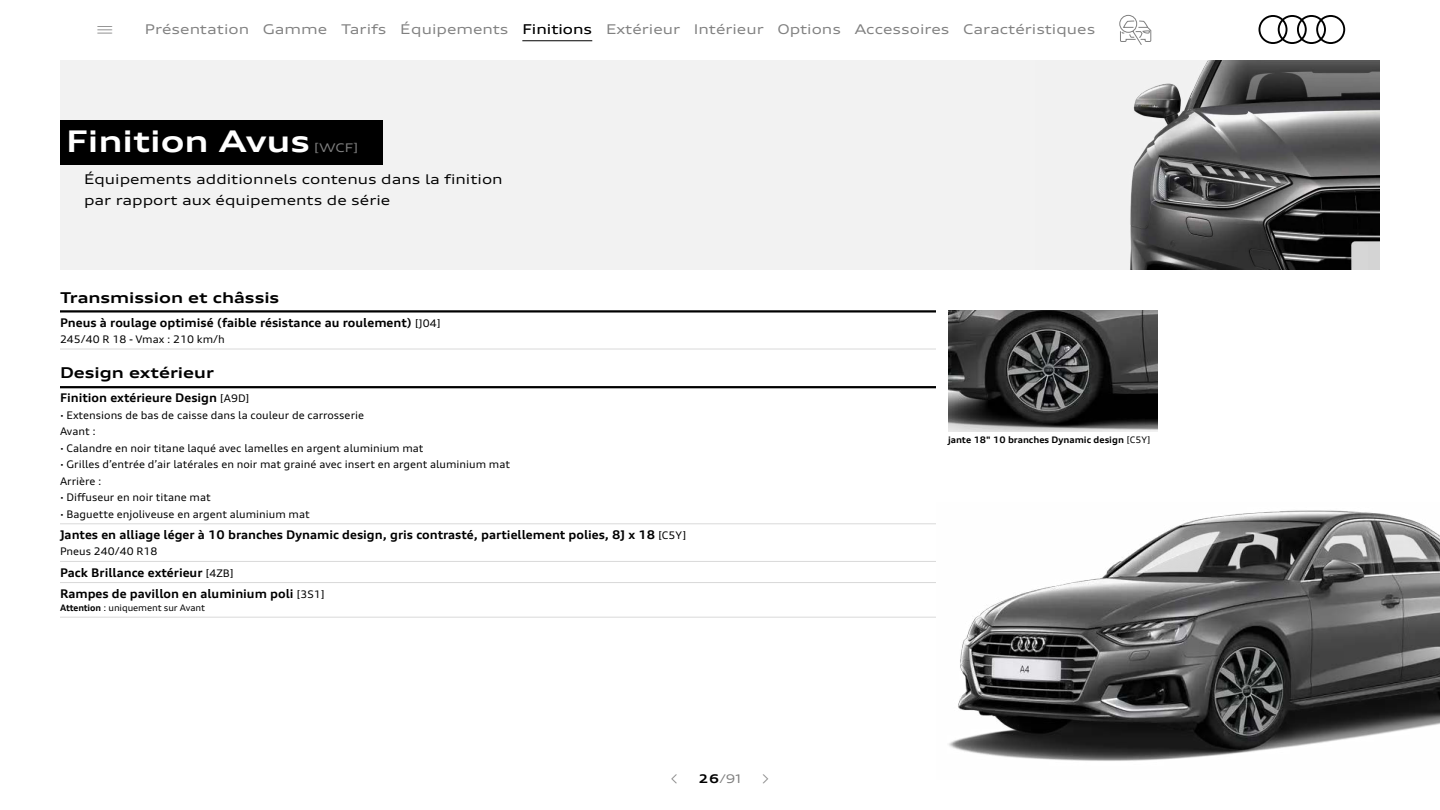
<style>
.page{position:relative;width:1440px;height:810px;background:#fff}
.page>*{position:absolute;margin:0;border:0;box-sizing:border-box;transform-origin:0 0}
.t1{font:700 expanded 30px "Audi Type";color:#fff}
.t2{font:700 expanded 15px "Audi Type";color:#000}
.t3{font:13.5px "Audi Type Var";color:#808080}
.t4{font:expanded 13.5px/21px "Audi Type";color:#000}
.Equipment_detail_note{font:700 expanded 12px "Audi Type";color:#000}
.t5{font:expanded 12px "Audi Type";color:#808080}
.Equipment_detail_note-2{font:expanded 10.5px "Audi Type";color:#000}
.t6{font:700 expanded 9px "Audi Type";color:#000}
.Equipment_detail_note-3{font:expanded 9px "Audi Type";letter-spacing:-.01em;color:#000}
.s1{font-weight:400;font-size:10.5px}
.s2{font-weight:700;font-stretch:normal}
.s3{font-weight:700;color:#000}
.s4{font-weight:400}
</style>
<div class="page">
<div style="left:60px;top:60px;width:1320px;height:210px;background:#f2f2f2"></div>
<hr style="left:60px;top:349px;width:876px;height:1px;background:#d9d9d9">
<hr style="left:60px;top:523px;width:876px;height:1px;background:#d9d9d9">
<hr style="left:60px;top:561px;width:876px;height:1px;background:#d9d9d9">
<hr style="left:60px;top:582px;width:876px;height:1px;background:#d9d9d9">
<hr style="left:60px;top:617px;width:876px;height:1px;background:#d9d9d9">
<hr style="left:60px;top:310px;width:876px;height:3px;background:#000">
<hr style="left:60px;top:386px;width:876px;height:2px;background:#000">
<div style="left:60px;top:120px;width:323px;height:45px;background:#000"></div>
<img style="left:1130px;top:60px;width:250px;height:210px">
<img style="left:948px;top:510px;width:492px;height:251px">
<img style="left:948px;top:310px;width:210px;height:122px">
<svg style="left:1259px;top:15px;width:86px;height:29px"></svg>
<svg style="left:1119px;top:15px;width:33px;height:30px"></svg>
<hr style="left:522px;top:40px;width:70px;height:1px;background:#000">
<p class="t3" style="left:145px;top:21px;width:952px">Présentation Gamme Tarifs Équipements Finitions Extérieur Intérieur Options Accessoires Caractéristiques</p>
<p class="t1" style="left:66px;top:122px;width:245px">Finition Avus</p>
<p class="t5" style="left:314px;top:140px;width:46px">[WCF]</p>
<p class="t4" style="left:84px;top:168px;width:420px">Équipements additionnels contenus dans la finition par rapport aux équipements de série</p>
<p class="t2" style="left:60px;top:288px;width:221px">Transmission et châssis</p>
<p class="Equipment_detail_note" style="left:60px;top:315px;width:382px">Pneus à roulage optimisé (faible résistance au roulement) <span class="s1">[J04]</span></p>
<p class="Equipment_detail_note-2" style="left:60px;top:333px;width:166px">245/40 R 18 - Vmax : 210 km/h</p>
<p class="t2" style="left:60px;top:364px;width:155px">Design extérieur</p>
<p class="Equipment_detail_note" style="left:60px;top:391px;width:191px">Finition extérieure Design <span class="s1">[A9D]</span></p>
<p class="Equipment_detail_note-2" style="left:60px;top:409px;width:306px">▪ Extensions de bas de caisse dans la couleur de carrosserie</p>
<p class="Equipment_detail_note-2" style="left:60px;top:425px;width:37px">Avant :</p>
<p class="Equipment_detail_note-2" style="left:60px;top:442px;width:365px">▪ Calandre en noir titane laqué avec lamelles en argent aluminium mat</p>
<p class="Equipment_detail_note-2" style="left:60px;top:458px;width:452px">▪ Grilles d’entrée d’air latérales en noir mat grainé avec insert en argent aluminium mat</p>
<p class="Equipment_detail_note-2" style="left:60px;top:475px;width:43px">Arrière :</p>
<p class="Equipment_detail_note-2" style="left:60px;top:491px;width:152px">▪ Diffuseur en noir titane mat</p>
<p class="Equipment_detail_note-2" style="left:60px;top:508px;width:251px">▪ Baguette enjoliveuse en argent aluminium mat</p>
<p class="Equipment_detail_note" style="left:60px;top:527px;width:628px">Jantes en alliage léger à 10 branches Dynamic design, gris contrasté, partiellement polies, 8J x 18 <span class="s1">[C5Y]</span></p>
<p class="Equipment_detail_note-2" style="left:60px;top:545px;width:99px">Pneus 240/40 R18</p>
<p class="Equipment_detail_note" style="left:60px;top:565px;width:176px">Pack Brillance extérieur <span class="s1">[4ZB]</span></p>
<p class="Equipment_detail_note" style="left:60px;top:586px;width:266px">Rampes de pavillon en aluminium poli <span class="s1">[3S1]</span></p>
<p class="Equipment_detail_note-3" style="left:60px;top:602px;width:146px"><span class="s2">Attention</span> : uniquement sur Avant</p>
<p class="t5" style="left:699px;top:771px;width:44px"><span class="s3">26</span>/91</p>
<p class="t6" style="left:948px;top:435px;width:204px">jante 18" 10 branches Dynamic design <span class="s4">[C5Y]</span></p>
</div>
